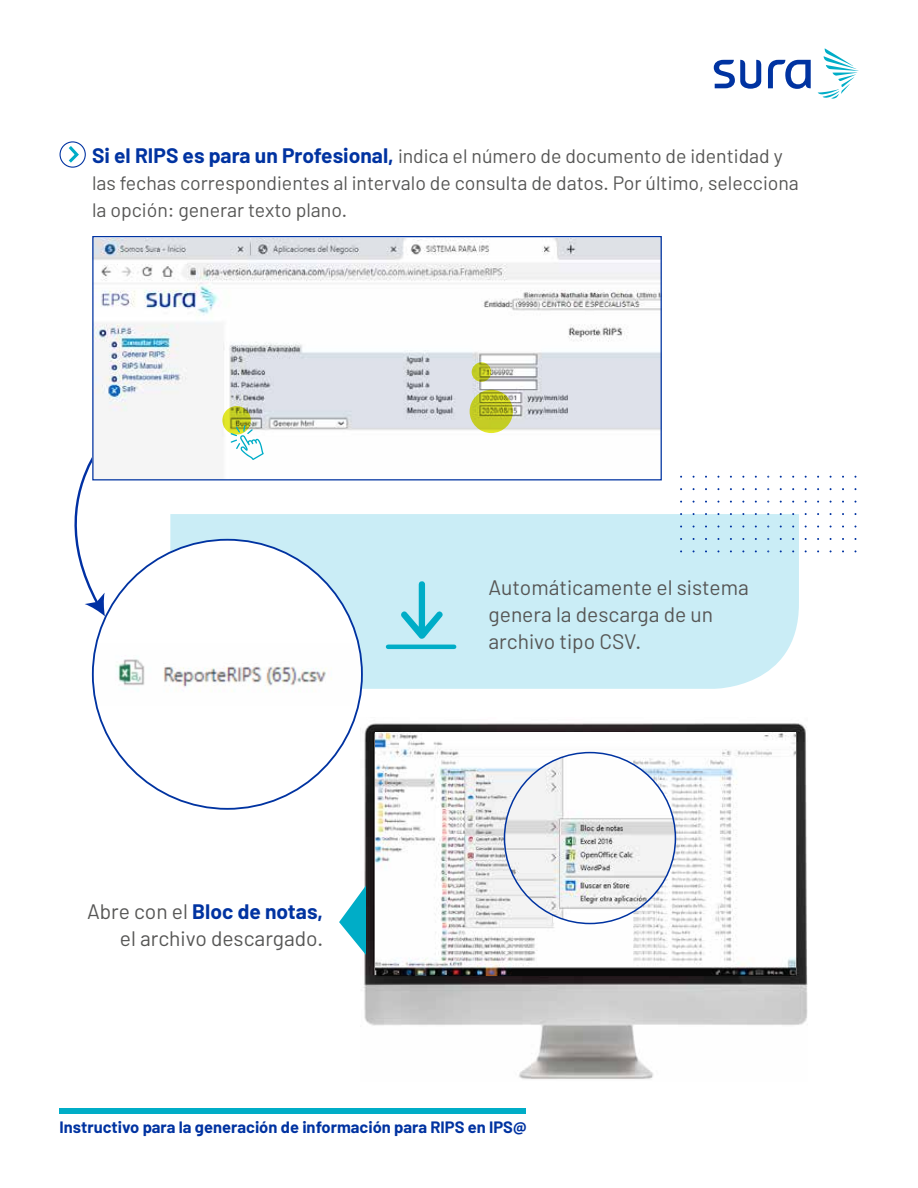
<style>
.page{position:relative;width:918px;height:1188px;background:#fff}
.page>*{position:absolute;margin:0;border:0;box-sizing:border-box;transform-origin:0 0}
.t1{font:21px/27px "Barlow";color:#575756;text-align:right}
.t2{font:19.5px/27px "Barlow";color:#575756}
.t3{font:700 16.5px "Barlow";color:#0033a1}
.s1{font-weight:700;font-size:21px;color:#0033a1}
.s2{font-weight:700;color:#0033a1}
</style>
<div class="page">
<div style="left:170px;top:514px;width:629px;height:175px;background:#caedf6"></div>
<img style="left:363px;top:723px;width:445px;height:356px">
<div style="left:93px;top:540px;width:269px;height:269px;background:#fff;border-radius:50%"></div>
<img style="left:93px;top:644px;width:269px;height:61px">
<svg style="left:818px;top:48px;width:40px;height:51px"></svg>
<svg style="left:714px;top:60px;width:47px;height:29px"></svg>
<svg style="left:768px;top:60px;width:43px;height:29px"></svg>
<div style="left:60px;top:1108px;width:466px;height:5px;background:#00adc7"></div>
<svg style="left:60px;top:142px;width:25px;height:25px"></svg>
<div style="left:60px;top:141px;width:26px;height:27px;border:1px solid #0033a1;border-radius:50%"></div>
<svg style="left:65px;top:143px;width:16px;height:23px"></svg>
<svg style="left:400px;top:581px;width:44px;height:58px;background:#94dbe9"></svg>
<hr style="left:388px;top:645px;width:66px;height:4px;background:#00adc7">
<svg style="left:74px;top:457px;width:64px;height:159px"></svg>
<img style="left:94px;top:238px;width:566px;height:240px">
<div style="left:92px;top:236px;width:570px;height:244px;border:1px solid #0033a1"></div>
<img style="left:376px;top:733px;width:419px;height:242px">
<svg style="left:339px;top:885px;width:27px;height:70px"></svg>
<svg style="left:222px;top:406px;width:29px;height:29px"></svg>
<svg style="left:472px;top:362px;width:19px;height:20px"></svg>
<svg style="left:470px;top:390px;width:43px;height:43px"></svg>
<svg style="left:231px;top:425px;width:33px;height:35px"></svg>
<img style="left:504px;top:753px;width:171px;height:171px;border-radius:85px">
<p class="t2" style="left:92px;top:142px;width:708px"><span class="s1">Si el RIPS es para un Profesional,</span> indica el número de documento de identidad y las fechas correspondientes al intervalo de consulta de datos. Por último, selecciona la opción: generar texto plano.</p>
<p class="t1" style="left:87px;top:897px;width:238px">Abre con el <span class="s2">Bloc de notas, </span>el archivo descargado.</p>
<p class="t1" style="left:489px;top:573px;width:262px;text-align:left">Automáticamente el sistema genera la descarga de un archivo tipo CSV.</p>
<p class="t3" style="left:60px;top:1117px;width:469px">Instructivo para la generación de información para RIPS en IPS@</p>
</div>
